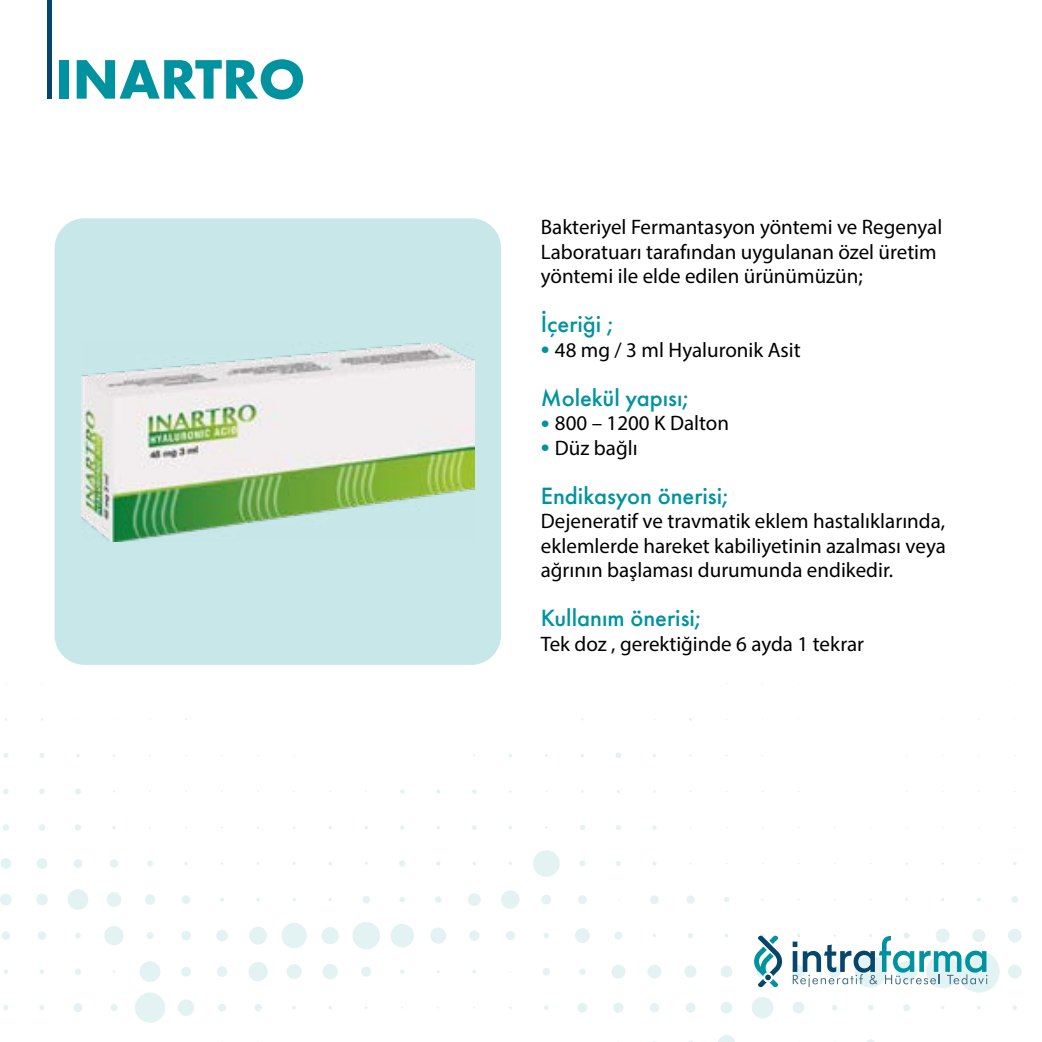
<style>
.page{position:relative;width:1042px;height:1042px;background:#fff}
.page>*{position:absolute;margin:0;border:0;box-sizing:border-box;transform-origin:0 0}
.t1{font:700 57.75px "Futura PT";color:#00939f}
.t2{font:500 24.5px "Futura PT";color:#00939f}
.t3{font:21px/24.5px "Myriad Pro";color:#000}
.s1{font-size:31.5px;color:#00939f}
</style>
<div class="page">
<svg style="left:3px;top:753px;width:5px;height:5px"></svg>
<svg style="left:39px;top:753px;width:6px;height:5px"></svg>
<svg style="left:615px;top:752px;width:6px;height:6px"></svg>
<svg style="left:3px;top:789px;width:6px;height:5px"></svg>
<svg style="left:39px;top:789px;width:6px;height:5px"></svg>
<svg style="left:75px;top:788px;width:6px;height:6px"></svg>
<svg style="left:400px;top:789px;width:4px;height:4px"></svg>
<svg style="left:436px;top:789px;width:4px;height:4px"></svg>
<svg style="left:472px;top:789px;width:4px;height:4px"></svg>
<div style="left:3px;top:824px;width:6px;height:7px;background:#e3f3f4;border-radius:50%"></div>
<div style="left:39px;top:824px;width:6px;height:7px;background:#e3f3f4;border-radius:50%"></div>
<div style="left:75px;top:824px;width:6px;height:7px;background:#e3f3f4;border-radius:50%"></div>
<svg style="left:400px;top:825px;width:4px;height:5px"></svg>
<svg style="left:472px;top:825px;width:5px;height:5px"></svg>
<svg style="left:580px;top:825px;width:5px;height:5px"></svg>
<svg style="left:616px;top:825px;width:5px;height:5px"></svg>
<svg style="left:652px;top:825px;width:4px;height:5px"></svg>
<div style="left:1px;top:858px;width:10px;height:11px;background:#e3f3f4;border-radius:50%"></div>
<div style="left:37px;top:858px;width:10px;height:11px;background:#e3f3f4;border-radius:50%"></div>
<div style="left:74px;top:859px;width:8px;height:9px;background:#e3f3f4;border-radius:50%"></div>
<div style="left:110px;top:859px;width:8px;height:9px;background:#e3f3f4;border-radius:50%"></div>
<svg style="left:147px;top:860px;width:6px;height:6px"></svg>
<div style="left:399px;top:860px;width:6px;height:7px;background:#e3f3f4;border-radius:50%"></div>
<svg style="left:436px;top:861px;width:4px;height:5px"></svg>
<div style="left:533px;top:850px;width:27px;height:27px;background:#e3f3f4;border-radius:50%"></div>
<svg style="left:579px;top:860px;width:6px;height:6px"></svg>
<svg style="left:616px;top:861px;width:5px;height:5px"></svg>
<svg style="left:652px;top:861px;width:4px;height:5px"></svg>
<div style="left:0;top:893px;width:12px;height:12px;background:#e3f3f4;border-radius:50%"></div>
<div style="left:36px;top:893px;width:12px;height:12px;background:#e3f3f4;border-radius:50%"></div>
<div style="left:68px;top:889px;width:20px;height:21px;background:#e3f3f4;border-radius:50%"></div>
<div style="left:107px;top:892px;width:14px;height:15px;background:#e3f3f4;border-radius:50%"></div>
<div style="left:145px;top:894px;width:10px;height:11px;background:#e3f3f4;border-radius:50%"></div>
<div style="left:182px;top:895px;width:8px;height:9px;background:#e3f3f4;border-radius:50%"></div>
<svg style="left:220px;top:898px;width:4px;height:3px"></svg>
<div style="left:362px;top:895px;width:8px;height:8px;background:#e3f3f4;border-radius:50%"></div>
<svg style="left:399px;top:897px;width:6px;height:5px"></svg>
<div style="left:435px;top:896px;width:6px;height:7px;background:#e3f3f4;border-radius:50%"></div>
<div style="left:468px;top:893px;width:13px;height:13px;background:#e3f3f4;border-radius:50%"></div>
<div style="left:501px;top:890px;width:19px;height:19px;background:#e3f3f4;border-radius:50%"></div>
<svg style="left:541px;top:894px;width:10px;height:10px"></svg>
<div style="left:578px;top:895px;width:9px;height:9px;background:#e3f3f4;border-radius:50%"></div>
<div style="left:650px;top:895px;width:9px;height:9px;background:#e3f3f4;border-radius:50%"></div>
<div style="left:686px;top:895px;width:8px;height:9px;background:#e3f3f4;border-radius:50%"></div>
<svg style="left:724px;top:897px;width:5px;height:5px"></svg>
<div style="left:1011px;top:896px;width:7px;height:7px;background:#e3f3f4;border-radius:50%"></div>
<div style="left:2px;top:931px;width:8px;height:9px;background:#e3f3f4;border-radius:50%"></div>
<div style="left:38px;top:931px;width:8px;height:9px;background:#e3f3f4;border-radius:50%"></div>
<svg style="left:75px;top:933px;width:6px;height:5px"></svg>
<div style="left:104px;top:926px;width:20px;height:19px;background:#e3f3f4;border-radius:50%"></div>
<div style="left:146px;top:932px;width:8px;height:7px;background:#e3f3f4;border-radius:50%"></div>
<div style="left:181px;top:931px;width:10px;height:9px;background:#e3f3f4;border-radius:50%"></div>
<div style="left:216px;top:929px;width:12px;height:12px;background:#e3f3f4;border-radius:50%"></div>
<div style="left:249px;top:926px;width:18px;height:18px;background:#e3f3f4;border-radius:50%"></div>
<div style="left:281px;top:923px;width:26px;height:25px;background:#e3f3f4;border-radius:50%"></div>
<div style="left:321px;top:927px;width:18px;height:17px;background:#e3f3f4;border-radius:50%"></div>
<div style="left:352px;top:922px;width:28px;height:27px;background:#e3f3f4;border-radius:50%"></div>
<div style="left:390px;top:924px;width:24px;height:23px;background:#e3f3f4;border-radius:50%"></div>
<div style="left:430px;top:927px;width:16px;height:16px;background:#e3f3f4;border-radius:50%"></div>
<div style="left:469px;top:930px;width:10px;height:11px;background:#e3f3f4;border-radius:50%"></div>
<div style="left:506px;top:931px;width:9px;height:9px;background:#e3f3f4;border-radius:50%"></div>
<svg style="left:543px;top:933px;width:6px;height:5px"></svg>
<div style="left:575px;top:928px;width:15px;height:15px;background:#e3f3f4;border-radius:50%"></div>
<div style="left:614px;top:931px;width:8px;height:8px;background:#e3f3f4;border-radius:50%"></div>
<svg style="left:688px;top:933px;width:5px;height:5px"></svg>
<svg style="left:935px;top:928px;width:15px;height:14px"></svg>
<svg style="left:972px;top:929px;width:13px;height:13px"></svg>
<div style="left:1008px;top:928px;width:13px;height:14px;background:#e3f3f4;border-radius:50%"></div>
<svg style="left:4px;top:969px;width:4px;height:5px"></svg>
<svg style="left:40px;top:969px;width:4px;height:5px"></svg>
<div style="left:75px;top:968px;width:6px;height:7px;background:#e3f3f4;border-radius:50%"></div>
<div style="left:140px;top:961px;width:20px;height:21px;background:#e3f3f4;border-radius:50%"></div>
<div style="left:181px;top:967px;width:10px;height:9px;background:#e3f3f4;border-radius:50%"></div>
<div style="left:217px;top:966px;width:10px;height:11px;background:#e3f3f4;border-radius:50%"></div>
<div style="left:248px;top:962px;width:20px;height:19px;background:#e3f3f4;border-radius:50%"></div>
<div style="left:286px;top:964px;width:16px;height:15px;background:#e3f3f4;border-radius:50%"></div>
<div style="left:322px;top:964px;width:16px;height:15px;background:#e3f3f4;border-radius:50%"></div>
<div style="left:361px;top:966px;width:10px;height:11px;background:#e3f3f4;border-radius:50%"></div>
<svg style="left:400px;top:969px;width:4px;height:5px"></svg>
<svg style="left:472px;top:969px;width:4px;height:4px"></svg>
<div style="left:542px;top:968px;width:8px;height:7px;background:#e3f3f4;border-radius:50%"></div>
<div style="left:579px;top:968px;width:7px;height:7px;background:#e3f3f4;border-radius:50%"></div>
<div style="left:611px;top:964px;width:14px;height:14px;background:#e3f3f4;border-radius:50%"></div>
<div style="left:647px;top:964px;width:14px;height:14px;background:#e3f3f4;border-radius:50%"></div>
<div style="left:684px;top:965px;width:12px;height:13px;background:#e3f3f4;border-radius:50%"></div>
<div style="left:720px;top:966px;width:12px;height:11px;background:#e3f3f4;border-radius:50%"></div>
<div style="left:926px;top:955px;width:33px;height:33px;background:#e3f3f4;border-radius:50%"></div>
<svg style="left:958px;top:950px;width:41px;height:42px"></svg>
<div style="left:1008px;top:964px;width:14px;height:14px;background:#e3f3f4;border-radius:50%"></div>
<svg style="left:3px;top:1005px;width:5px;height:5px"></svg>
<svg style="left:39px;top:1005px;width:6px;height:5px"></svg>
<div style="left:73px;top:1003px;width:9px;height:9px;background:#e3f3f4;border-radius:50%"></div>
<div style="left:110px;top:1004px;width:8px;height:7px;background:#e3f3f4;border-radius:50%"></div>
<div style="left:135px;top:992px;width:30px;height:31px;background:#e3f3f4;border-radius:50%"></div>
<div style="left:178px;top:999px;width:16px;height:17px;background:#e3f3f4;border-radius:50%"></div>
<div style="left:218px;top:1003px;width:8px;height:8px;background:#e3f3f4;border-radius:50%"></div>
<div style="left:254px;top:1004px;width:8px;height:7px;background:#e3f3f4;border-radius:50%"></div>
<svg style="left:544px;top:1005px;width:5px;height:5px"></svg>
<div style="left:577px;top:1003px;width:10px;height:9px;background:#e3f3f4;border-radius:50%"></div>
<div style="left:613px;top:1002px;width:10px;height:11px;background:#e3f3f4;border-radius:50%"></div>
<div style="left:649px;top:1003px;width:10px;height:9px;background:#e3f3f4;border-radius:50%"></div>
<svg style="left:685px;top:1002px;width:10px;height:10px"></svg>
<div style="left:720px;top:1002px;width:12px;height:11px;background:#e3f3f4;border-radius:50%"></div>
<div style="left:751px;top:997px;width:22px;height:21px;background:#e3f3f4;border-radius:50%"></div>
<div style="left:793px;top:1002px;width:11px;height:11px;background:#e3f3f4;border-radius:50%"></div>
<svg style="left:832px;top:1005px;width:5px;height:5px"></svg>
<svg style="left:868px;top:1005px;width:5px;height:5px"></svg>
<div style="left:903px;top:1004px;width:7px;height:7px;background:#e3f3f4;border-radius:50%"></div>
<svg style="left:1012px;top:1005px;width:5px;height:5px"></svg>
<svg style="left:718px;top:1035px;width:17px;height:7px"></svg>
<svg style="left:867px;top:1039px;width:8px;height:3px"></svg>
<div style="left:47px;top:0;width:5px;height:99px;background:#06466b"></div>
<div style="left:55px;top:218px;width:446px;height:447px;background:#c7e7e9;border-radius:30px"></div>
<img style="left:81px;top:342px;width:394px;height:199px">
<svg style="left:754px;top:933px;width:28px;height:55px"></svg>
<svg style="left:792px;top:932px;width:194px;height:55px"></svg>
<svg style="left:978px;top:975px;width:9px;height:9px"></svg>
<h1 class="t1" style="left:55px;top:42px;width:252px">INARTRO</h1>
<p class="t3" style="left:541px;top:214px;width:403px">Bakteriyel Fermantasyon yöntemi ve Regenyal<br>Laboratuarı tarafından uygulanan özel üretim yöntemi ile elde edilen ürünümüzün;</p>
<p class="t2" style="left:541px;top:309px;width:74px">İçeriği ;</p>
<p class="t3" style="left:541px;top:337px;width:261px"><span class="s1">•</span> 48 mg / 3 ml Hyaluronik Asit</p>
<p class="t2" style="left:541px;top:383px;width:149px">Molekül yapısı;</p>
<p class="t3" style="left:541px;top:410px;width:190px"><span class="s1">•</span> 800 – 1200 K Dalton</p>
<p class="t3" style="left:541px;top:435px;width:98px"><span class="s1">•</span> Düz bağlı</p>
<p class="t2" style="left:541px;top:481px;width:189px">Endikasyon önerisi;</p>
<p class="t3" style="left:541px;top:508px;width:407px;text-align:justify">Dejeneratif ve travmatik eklem hastalıklarında, eklemlerde hareket kabiliyetinin azalması veya ağrının başlaması durumunda endikedir.</p>
<p class="t2" style="left:541px;top:603px;width:162px">Kullanım önerisi;</p>
<p class="t3" style="left:541px;top:631px;width:325px">Tek doz , gerektiğinde 6 ayda 1 tekrar</p>
</div>
